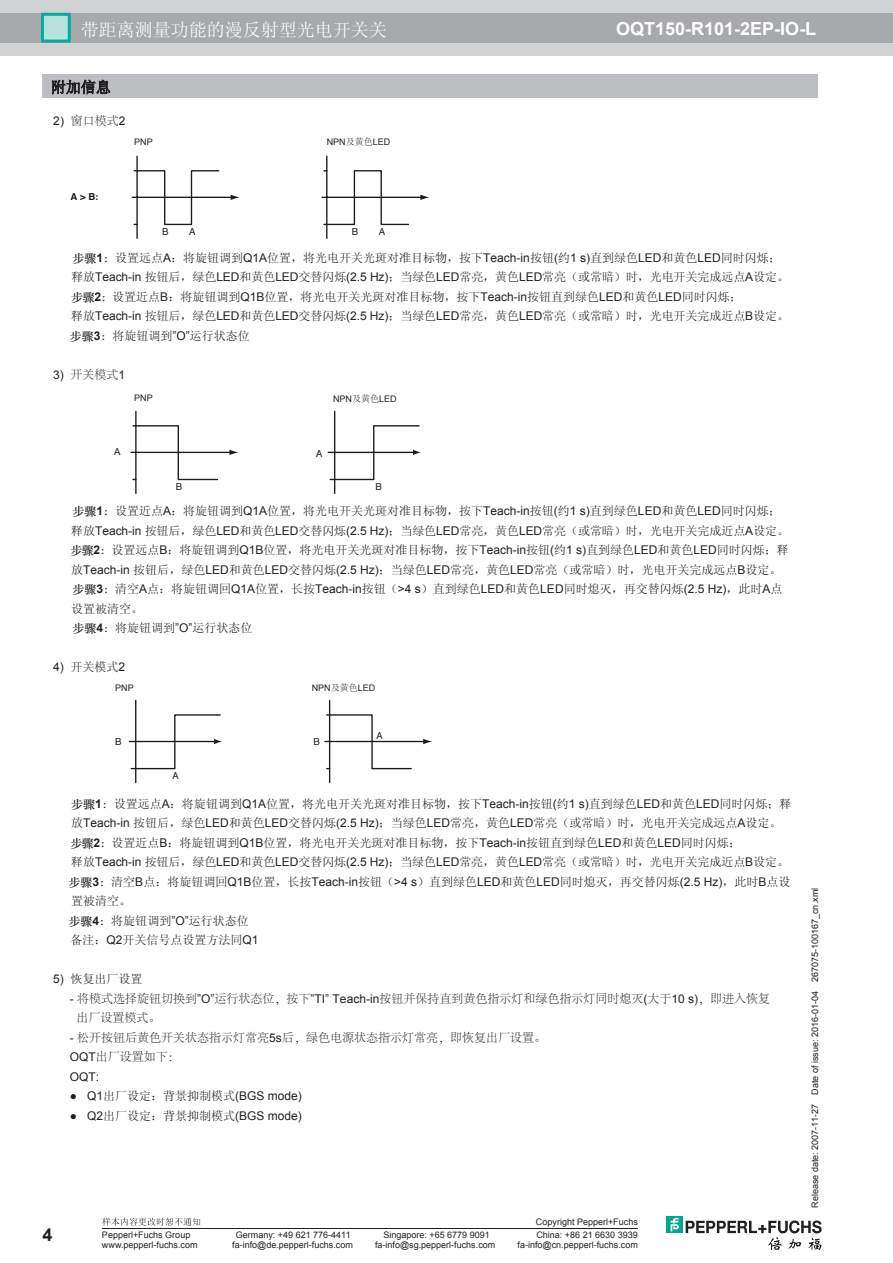
<style>
.page{position:relative;width:893px;height:1263px;background:#fff}
.page>*{position:absolute;margin:0;border:0;box-sizing:border-box;transform-origin:0 0}
.t1{font:700 18px "Arial";color:#fff}
.t2{font:18px "Sim Sun";color:#fff}
.t3{font:700 18px "Arial";color:#231f20}
.t4{font:12px/19.5px "Sim Sun";color:#231f20}
.t5{font:300 12px/19.5px "Adobe Song Std";color:#231f20}
.t6{font:12px "Arial";color:#231f20}
.t7{font:9.6px "Helvetica";color:#1b1b22}
.t8{font:700 9.6px "Helvetica";color:#1b1b22}
.t9{font:9.6px "Arial";color:#1b1b22}
.t10{font:9px "Arial";color:#231f20}
.s1{font-family:"Arial";font-weight:400}
.s2{font-family:"Adobe Song Std";font-weight:300}
.s3{font-family:"ST Zhongsong"}
.s4{font-family:"Arial";font-weight:700}
.s5{font-family:"Arial"}
.s6{font-family:"Sim Sun"}
</style>
<div class="page">
<div style="left:0;top:0;width:893px;height:55px;background:#d1d2d4"></div>
<div style="left:0;top:13px;width:893px;height:30px;background:#a8a9ad"></div>
<div style="left:42px;top:14px;width:27px;height:27px;background:#b8e1dc"></div>
<div style="left:41px;top:13px;width:30px;height:30px;border:3px solid #00ae9d"></div>
<div style="left:42px;top:74px;width:776px;height:24px;background:#bdbec1"></div>
<svg style="left:52px;top:80px;width:58px;height:14px"></svg>
<hr style="left:129px;top:741px;width:87px;height:1px;background:#1b1b22">
<hr style="left:135px;top:700px;width:1px;height:83px;background:#1b1b22">
<hr style="left:329px;top:700px;width:1px;height:83px;background:#1b1b22">
<hr style="left:325px;top:741px;width:100px;height:1px;background:#1b1b22">
<svg style="left:423px;top:739px;width:9px;height:5px"></svg>
<svg style="left:102px;top:1218px;width:98px;height:8px"></svg>
<hr style="left:102px;top:1228px;width:536px;height:1px;background:#231f20">
<div style="left:666px;top:1216px;width:17px;height:17px;background:#00a593"></div>
<svg style="left:670px;top:1218px;width:9px;height:13px"></svg>
<svg style="left:686px;top:1220px;width:136px;height:30px"></svg>
<hr style="left:326px;top:156px;width:1px;height:82px;background:#1b1b22">
<hr style="left:322px;top:197px;width:100px;height:1px;background:#1b1b22">
<svg style="left:420px;top:195px;width:10px;height:5px"></svg>
<svg style="left:322px;top:169px;width:88px;height:57px"></svg>
<hr style="left:136px;top:156px;width:2px;height:82px;background:#1b1b22">
<hr style="left:132px;top:197px;width:100px;height:1px;background:#1b1b22">
<svg style="left:231px;top:195px;width:9px;height:5px"></svg>
<svg style="left:133px;top:169px;width:87px;height:57px"></svg>
<hr style="left:135px;top:411px;width:2px;height:82px;background:#1b1b22">
<hr style="left:131px;top:452px;width:100px;height:1px;background:#1b1b22">
<svg style="left:229px;top:450px;width:10px;height:5px"></svg>
<svg style="left:132px;top:424px;width:87px;height:57px"></svg>
<hr style="left:328px;top:452px;width:87px;height:1px;background:#1b1b22">
<hr style="left:334px;top:411px;width:1px;height:82px;background:#1b1b22">
<svg style="left:330px;top:424px;width:91px;height:57px"></svg>
<svg style="left:131px;top:714px;width:91px;height:65px"></svg>
<svg style="left:325px;top:714px;width:88px;height:56px"></svg>
<p class="t2" style="left:81px;top:20px;width:307px">带距离测量功能的漫反射型光电开关关</p>
<p class="t1" style="left:616px;top:17px;width:202px">OQT150-R101-2EP-IO-L</p>
<p class="t5" style="left:53px;top:112px;width:74px"><span class="s1">2)</span> 窗口模式<span class="s1">2</span></p>
<p class="t10" style="left:134px;top:136px;width:20px">PNP</p>
<p class="t10" style="left:327px;top:136px;width:65px">NPN<span class="s2">及黄色</span>LED</p>
<p class="t8" style="left:70px;top:188px;width:30px">A &gt; B:</p>
<p class="t7" style="left:162px;top:223px;width:8px">B</p>
<p class="t7" style="left:189px;top:223px;width:8px">A</p>
<p class="t7" style="left:352px;top:223px;width:8px">B</p>
<p class="t7" style="left:379px;top:223px;width:8px">A</p>
<p class="t4" style="left:70px;top:248px;width:721px"><span class="s3">步骤</span><span class="s4">1</span><span class="s3">：</span>设置远点<span class="s5">A</span>：将旋钮调到<span class="s5">Q1A</span>位置，将光电开关光斑对准目标物，按下<span class="s5">Teach-in</span>按钮<span class="s5">(</span>约<span class="s5">1 s)</span>直到绿色<span class="s5">LED</span>和黄色<span class="s5">LED</span>同时闪烁；释放<span class="s5">Teach-in</span> 按钮后，绿色<span class="s5">LED</span>和黄色<span class="s5">LED</span>交替闪烁<span class="s5">(2.5 Hz)</span>；当绿色<span class="s5">LED</span>常亮，黄色<span class="s5">LED</span>常亮（或常暗）时，光电开关完成远点<span class="s5">A</span>设定。<span class="s3">步骤</span><span class="s4">2</span><span class="s3">：</span>设置近点<span class="s5">B</span>：将旋钮调到<span class="s5">Q1B</span>位置，将光电开关光斑对准目标物，按下<span class="s5">Teach-in</span>按钮直到绿色<span class="s5">LED</span>和黄色<span class="s5">LED</span>同时闪烁；<br>释放<span class="s5">Teach-in</span> 按钮后，绿色<span class="s5">LED</span>和黄色<span class="s5">LED</span>交替闪烁<span class="s5">(2.5 Hz)</span>；当绿色<span class="s5">LED</span>常亮，黄色<span class="s5">LED</span>常亮（或常暗）时，光电开关完成近点<span class="s5">B</span>设定。<span class="s3">步骤</span><span class="s4">3</span><span class="s3">：</span>将旋钮调到<span class="s5">”O”</span>运行状态位</p>
<p class="t5" style="left:53px;top:365px;width:74px"><span class="s1">3)</span> 开关模式<span class="s1">1</span></p>
<p class="t10" style="left:134px;top:392px;width:20px">PNP</p>
<p class="t10" style="left:333px;top:393px;width:65px">NPN<span class="s2">及黄色</span>LED</p>
<p class="t9" style="left:114px;top:445px;width:8px">A</p>
<p class="t7" style="left:176px;top:478px;width:8px">B</p>
<p class="t7" style="left:375px;top:478px;width:8px">B</p>
<p class="t4" style="left:70px;top:501px;width:720px"><span class="s3">步骤</span><span class="s4">1</span><span class="s3">：</span>设置近点<span class="s5">A</span>：将旋钮调到<span class="s5">Q1A</span>位置，将光电开关光斑对准目标物，按下<span class="s5">Teach-in</span>按钮<span class="s5">(</span>约<span class="s5">1 s)</span>直到绿色<span class="s5">LED</span>和黄色<span class="s5">LED</span>同时闪烁；释放<span class="s5">Teach-in</span> 按钮后，绿色<span class="s5">LED</span>和黄色<span class="s5">LED</span>交替闪烁<span class="s5">(2.5 Hz)</span>；当绿色<span class="s5">LED</span>常亮，黄色<span class="s5">LED</span>常亮（或常暗）时，光电开关完成近点<span class="s5">A</span>设定。<span class="s3">步骤</span><span class="s4">2</span><span class="s3">：</span>设置远点<span class="s5">B</span>：将旋钮调到<span class="s5">Q1B</span>位置，将光电开关光斑对准目标物，按下<span class="s5">Teach-in</span>按钮<span class="s5">(</span>约<span class="s5">1 s)</span>直到绿色<span class="s5">LED</span>和黄色<span class="s5">LED</span>同时闪烁；释放<span class="s5">Teach-in</span> 按钮后，绿色<span class="s5">LED</span>和黄色<span class="s5">LED</span>交替闪烁<span class="s5">(2.5 Hz)</span>；当绿色<span class="s5">LED</span>常亮，黄色<span class="s5">LED</span>常亮（或常暗）时，光电开关完成远点<span class="s5">B</span>设定。<span class="s3">步骤</span><span class="s4">3</span><span class="s3">：</span>清空<span class="s5">A</span>点：将旋钮调回<span class="s5">Q1A</span>位置，长按<span class="s5">Teach-in</span>按钮（<span class="s5">&gt;4 s</span>）直到绿色<span class="s5">LED</span>和黄色<span class="s5">LED</span>同时熄灭，再交替闪烁<span class="s5">(2.5 Hz)</span>，此时<span class="s5">A</span>点设置被清空。<br><span class="s3">步骤</span><span class="s4">4</span><span class="s3">：</span>将旋钮调到<span class="s5">”O”</span>运行状态位</p>
<p class="t4" style="left:53px;top:657px;width:74px"><span class="s5">4)</span> 开关模式<span class="s5">2</span></p>
<p class="t10" style="left:115px;top:682px;width:20px">PNP</p>
<p class="t7" style="left:115px;top:734px;width:8px">B</p>
<p class="t10" style="left:312px;top:682px;width:65px">NPN<span class="s2">及黄色</span>LED</p>
<p class="t7" style="left:314px;top:734px;width:8px">B</p>
<p class="t4" style="left:69px;top:794px;width:724px"><span class="s3">步骤</span><span class="s4">1</span><span class="s3">：</span>设置远点<span class="s5">A</span>：将旋钮调到<span class="s5">Q1A</span>位置，将光电开关光斑对准目标物，按下<span class="s5">Teach-in</span>按钮<span class="s5">(</span>约<span class="s5">1 s)</span>直到绿色<span class="s5">LED</span>和黄色<span class="s5">LED</span>同时闪烁；释放<span class="s5">Teach-in</span> 按钮后，绿色<span class="s5">LED</span>和黄色<span class="s5">LED</span>交替闪烁<span class="s5">(2.5 Hz)</span>；当绿色<span class="s5">LED</span>常亮，黄色<span class="s5">LED</span>常亮（或常暗）时，光电开关完成远点<span class="s5">A</span>设定。<span class="s3">步骤</span><span class="s4">2</span><span class="s3">：</span>设置近点<span class="s5">B</span>：将旋钮调到<span class="s5">Q1B</span>位置，将光电开关光斑对准目标物，按下<span class="s5">Teach-in</span>按钮直到绿色<span class="s5">LED</span>和黄色<span class="s5">LED</span>同时闪烁；<br>释放<span class="s5">Teach-in</span> 按钮后，绿色<span class="s5">LED</span>和黄色<span class="s5">LED</span>交替闪烁<span class="s5">(2.5 Hz)</span>；当绿色<span class="s5">LED</span>常亮，黄色<span class="s5">LED</span>常亮（或常暗）时，光电开关完成近点<span class="s5">B</span>设定。<span class="s3">步骤</span><span class="s4">3</span><span class="s3">：</span>清空<span class="s5">B</span>点：将旋钮调回<span class="s5">Q1B</span>位置，长按<span class="s5">Teach-in</span>按钮（<span class="s5">&gt;4 s</span>）直到绿色<span class="s5">LED</span>和黄色<span class="s5">LED</span>同时熄灭，再交替闪烁<span class="s5">(2.5 Hz)</span>，此时<span class="s5">B</span>点设置被清空。<br><span class="s3">步骤</span><span class="s4">4</span><span class="s3">：</span>将旋钮调到<span class="s5">”O”</span>运行状态位<br>备注：<span class="s5">Q2</span>开关信号点设置方法同<span class="s5">Q1</span></p>
<p class="t4" style="left:53px;top:969px;width:91px"><span class="s5">5)</span> 恢复出厂设置</p>
<p class="t5" style="left:77px;top:989px;width:695px;text-indent:-7px"><span class="s1">-</span> 将模式选择旋钮切换到<span class="s1">”O”</span>运行状态位，按下<span class="s1">”TI” Teach-in</span>按钮并保持直到黄色指示灯和绿色指示灯同时熄灭<span class="s1">(</span>大于<span class="s1">10 s)</span>，即进入恢复出厂设置模式。</p>
<p class="t5" style="left:70px;top:1028px;width:477px"><span class="s1">-</span> 松开按钮后黄色开关状态指示灯常亮<span class="s1">5s</span>后，绿色电源状态指示灯常亮，即恢复出厂设置。<br><span class="s1">OQT</span>出厂设置如下：<br><span class="s1">OQT:</span></p>
<p class="t6" style="left:70px;top:1088px;width:233px">● Q1<span class="s6">出厂设定：背景抑制模式</span>(BGS mode)</p>
<p class="t6" style="left:70px;top:1108px;width:233px">● Q2<span class="s6">出厂设定：背景抑制模式</span>(BGS mode)</p>
<p class="t3" style="left:42px;top:1223px;width:12px">4</p>
<p class="t10" style="left:536px;top:1216px;width:103px">Copyright Pepperl+Fuchs</p>
<p class="t10" style="left:102px;top:1229px;width:90px">Pepperl+Fuchs Group</p>
<p class="t10" style="left:236px;top:1229px;width:116px">Germany: +49 621 776-4411</p>
<p class="t10" style="left:102px;top:1239px;width:97px">www.pepperl-fuchs.com</p>
<p class="t10" style="left:383px;top:1229px;width:108px">Singapore: +65 6779 9091</p>
<p class="t10" style="left:232px;top:1239px;width:122px">fa-info@de.pepperl-fuchs.com</p>
<p class="t10" style="left:375px;top:1239px;width:122px">fa-info@sg.pepperl-fuchs.com</p>
<p class="t10" style="left:536px;top:1229px;width:103px">China: +86 21 6630 3939</p>
<p class="t10" style="left:517px;top:1239px;width:122px">fa-info@cn.pepperl-fuchs.com</p>
<p class="t10" style="left:809px;top:1208px;width:321px;rotate:-90deg">Release date: 2007-11-27 Date of issue: 2016-01-04 267075-100167_cn.xml</p>
</div>
